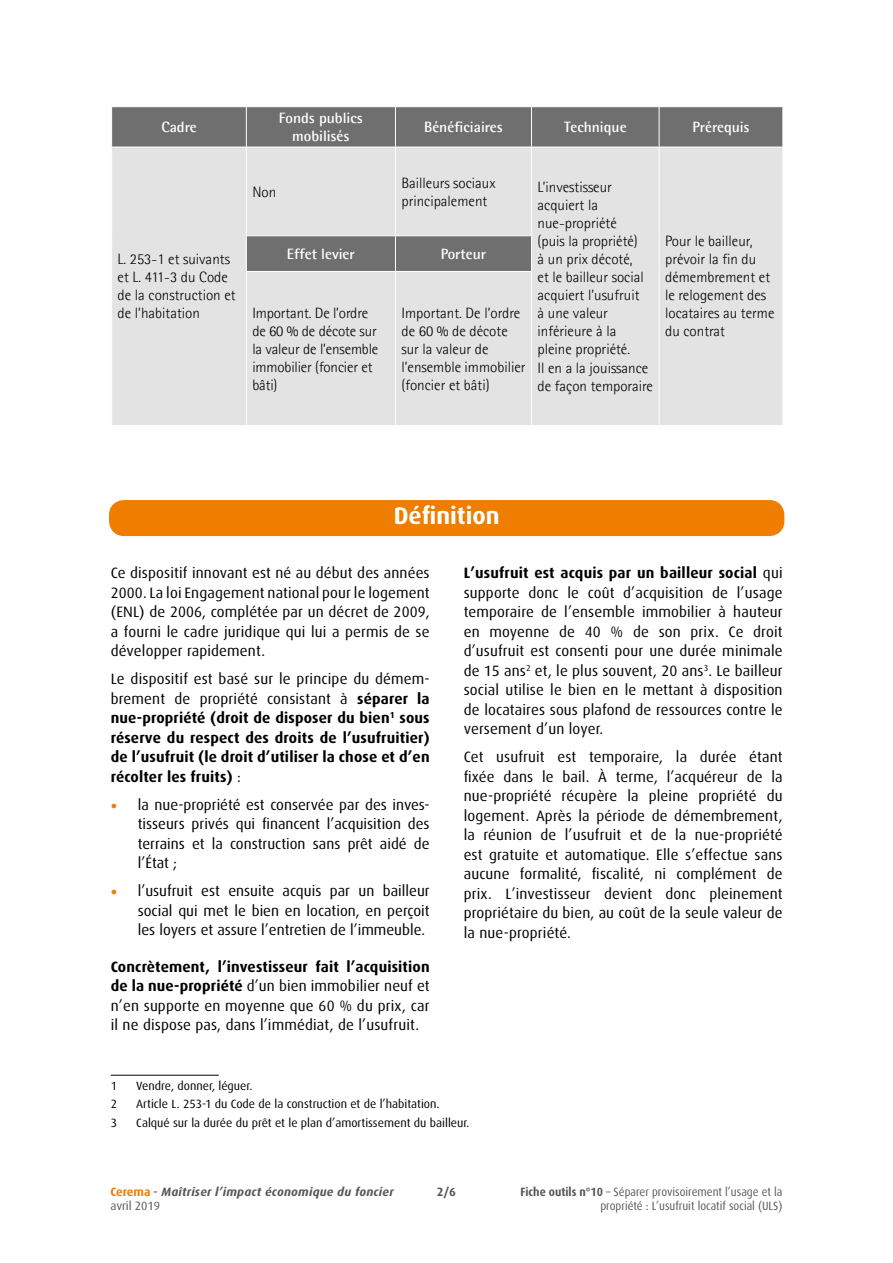
<style>
.page{position:relative;width:893px;height:1263px;background:#fff}
.page>*{position:absolute;margin:0;border:0;box-sizing:border-box;transform-origin:0 0}
.Titre_niveau_1{font:700 24px "Dax OT";color:#fff}
.corps_de_texte{font:15px/19.5px "Dax OT";letter-spacing:.01em;color:#000;text-align:justify}
.texte_tableau_noir{font:300 15px/18px "Agfa Rotis Semisans";color:#000}
.corps_de_texte-2{font:700 15px/19.5px "Dax OT";letter-spacing:.01em;color:#000;text-align:justify}
.texte_titre_tableau{font:700 15px/18px "Agfa Rotis Semisans";color:#fff;text-align:center}
.paragraphe_note_de_b{font:12px "Dax OT";color:#000}
.t1{font:12px/14.4px "Dax OT";color:#575756;text-align:right;scale:.93 1}
.t2{font:italic 700 12px/14.4px "Dax OT";letter-spacing:.02em;color:#575756}
.t3{font:700 12px "Dax OT";color:#575756}
.s1{font-weight:400}
.s2{font-weight:700;font-size:16.5px;color:#ef7d00}
.s3{font-weight:700}
.s4{font-style:normal;color:#ef7d00}
.s5{font-weight:500;font-style:normal}
.s6{font-weight:400;font-style:normal}
</style>
<div class="page">
<div style="left:112px;top:107px;width:670px;height:40px;background:#706f6f"></div>
<div style="left:112px;top:148px;width:670px;height:277px;background:#e3e3e3"></div>
<div style="left:247px;top:236px;width:284px;height:35px;background:#706f6f"></div>
<hr style="left:246px;top:107px;width:1px;height:40px;background:#fff">
<hr style="left:395px;top:107px;width:1px;height:40px;background:#fff">
<hr style="left:531px;top:107px;width:1px;height:40px;background:#fff">
<hr style="left:659px;top:107px;width:1px;height:40px;background:#fff">
<hr style="left:246px;top:147px;width:1px;height:88px;background:#fff">
<hr style="left:395px;top:147px;width:1px;height:88px;background:#fff">
<hr style="left:531px;top:147px;width:1px;height:88px;background:#fff">
<hr style="left:659px;top:147px;width:1px;height:89px;background:#fff">
<hr style="left:659px;top:236px;width:1px;height:35px;background:#fff">
<hr style="left:659px;top:271px;width:1px;height:154px;background:#fff">
<hr style="left:246px;top:235px;width:149px;height:1px;background:#fff">
<hr style="left:246px;top:236px;width:1px;height:35px;background:#fff">
<hr style="left:395px;top:235px;width:137px;height:1px;background:#fff">
<hr style="left:395px;top:236px;width:1px;height:35px;background:#fff">
<hr style="left:531px;top:236px;width:1px;height:35px;background:#fff">
<hr style="left:246px;top:271px;width:149px;height:1px;background:#fff">
<hr style="left:246px;top:272px;width:1px;height:153px;background:#fff">
<hr style="left:395px;top:271px;width:137px;height:1px;background:#fff">
<hr style="left:395px;top:272px;width:1px;height:153px;background:#fff">
<hr style="left:531px;top:272px;width:1px;height:153px;background:#fff">
<div style="left:111px;top:506px;width:672px;height:24px;background:#ef7d00;border-radius:9px"></div>
<div style="left:109px;top:500px;width:675px;height:36px;border:12px solid #ef7d00;border-radius:9px"></div>
<hr style="left:111px;top:1075px;width:108px;height:1px;background:#000">
<p class="texte_titre_tableau" style="left:161px;top:118px;width:37px">Cadre</p>
<p class="texte_titre_tableau" style="left:279px;top:109px;width:86px">Fonds publics mobilisés</p>
<p class="texte_titre_tableau" style="left:424px;top:118px;width:80px">Bénéficiaires</p>
<p class="texte_titre_tableau" style="left:564px;top:118px;width:64px">Technique</p>
<p class="texte_titre_tableau" style="left:692px;top:118px;width:59px">Prérequis</p>
<p class="texte_tableau_noir" style="left:118px;top:250px;width:120px">L. 253-1 et suivants et L. 411-3 du Code de la construction et de l’habitation</p>
<p class="texte_tableau_noir" style="left:252px;top:183px;width:25px">Non</p>
<p class="texte_tableau_noir" style="left:401px;top:174px;width:96px">Bailleurs sociaux principalement</p>
<p class="texte_tableau_noir" style="left:537px;top:178px;width:117px">L’investisseur acquiert la nue-propriété<br>(puis la propriété)<br>à un prix décoté,<br>et le bailleur social acquiert l’usufruit<br>à une valeur inférieure à la pleine propriété.<br>Il en a la jouissance de façon temporaire</p>
<p class="texte_titre_tableau" style="left:287px;top:244px;width:69px">Effet levier</p>
<p class="texte_titre_tableau" style="left:441px;top:244px;width:47px">Porteur</p>
<p class="texte_tableau_noir" style="left:252px;top:304px;width:128px">Important. De l’ordre de 60 % de décote sur la valeur de l’ensemble immobilier (foncier et bâti)</p>
<p class="texte_tableau_noir" style="left:401px;top:304px;width:126px">Important. De l’ordre de 60 % de décote sur la valeur de l’ensemble immobilier (foncier et bâti)</p>
<p class="texte_tableau_noir" style="left:665px;top:232px;width:111px">Pour le bailleur, prévoir la fin du démembrement et le relogement des locataires au terme du contrat</p>
<p class="Titre_niveau_1" style="left:394px;top:503px;width:107px">Définition</p>
<p class="corps_de_texte" style="left:111px;top:563px;width:320px">Ce dispositif innovant est né au début des années 2000. La loi Engagement national pour le logement (ENL) de 2006, complétée par un décret de 2009, a fourni le cadre juridique qui lui a permis de se développer rapidement.</p>
<p class="corps_de_texte-2" style="left:111px;top:669px;width:320px"><span class="s1">Le dispositif est basé sur le principe du démem&shy;brement de propriété consistant à</span> séparer la nue-propriété (droit de disposer du bien<sup>1</sup> sous réserve du respect des droits de l’usufruitier) de l’usufruit (le droit d’utiliser la chose et d’en récolter les fruits) <span class="s1">:</span></p>
<p class="corps_de_texte" style="left:138px;top:795px;width:293px;text-indent:-27px"><span class="s2">•</span> la nue-propriété est conservée par des inves&shy;tisseurs privés qui financent l’acquisition des terrains et la construction sans prêt aidé de l’État ;</p>
<p class="corps_de_texte" style="left:138px;top:881px;width:293px;text-indent:-27px"><span class="s2">•</span> l’usufruit est ensuite acquis par un bailleur social qui met le bien en location, en perçoit les loyers et assure l’entretien de l’immeuble.</p>
<p class="corps_de_texte" style="left:111px;top:957px;width:320px"><span class="s3">Concrètement, l’investisseur fait l’acquisition de la nue-propriété</span> d’un bien immobilier neuf et n’en supporte en moyenne que 60 % du prix, car il ne dispose pas, dans l’immédiat, de l’usufruit.</p>
<p class="corps_de_texte" style="left:464px;top:563px;width:320px"><span class="s3">L’usufruit est acquis par un bailleur social</span> qui supporte donc le coût d’acquisition de l’usage temporaire de l’ensemble immobilier à hauteur en moyenne de 40 % de son prix. Ce droit d’usufruit est consenti pour une durée minimale de 15 ans<sup>2</sup> et, le plus souvent, 20 ans<sup>3</sup>. Le bailleur social utilise le bien en le mettant à disposition de locataires sous plafond de ressources contre le versement d’un loyer.</p>
<p class="corps_de_texte" style="left:464px;top:747px;width:320px">Cet usufruit est temporaire, la durée étant fixée dans le bail. À terme, l’acquéreur de la nue-propriété récupère la pleine propriété du logement. Après la période de démembrement, la réunion de l’usufruit et de la nue-propriété est gratuite et automatique. Elle s’effectue sans aucune formalité, fiscalité, ni complément de prix. L’investisseur devient donc pleinement propriétaire du bien, au coût de la seule valeur de la nue-propriété.</p>
<p class="paragraphe_note_de_b" style="left:111px;top:1079px;width:8px">1</p>
<p class="paragraphe_note_de_b" style="left:136px;top:1079px;width:118px">Vendre, donner, léguer.</p>
<p class="paragraphe_note_de_b" style="left:111px;top:1097px;width:8px">2</p>
<p class="paragraphe_note_de_b" style="left:136px;top:1097px;width:305px">Article L. 253-1 du Code de la construction et de l’habitation.</p>
<p class="paragraphe_note_de_b" style="left:111px;top:1116px;width:8px">3</p>
<p class="paragraphe_note_de_b" style="left:136px;top:1116px;width:335px">Calqué sur la durée du prêt et le plan d’amortissement du bailleur.</p>
<p class="t2" style="left:111px;top:1184px;width:285px"><span class="s4">Cerema</span> <span class="s5">-</span> Maîtriser l’impact économique du foncier <span class="s6">avril 2019</span></p>
<p class="t1" style="left:520px;top:1185px;width:283px"><span class="s3">Fiche outils n°10</span> – Séparer provisoirement l’usage et la propriété : L’usufruit locatif social (ULS)</p>
<p class="t3" style="left:437px;top:1185px;width:21px">2/6</p>
</div>
